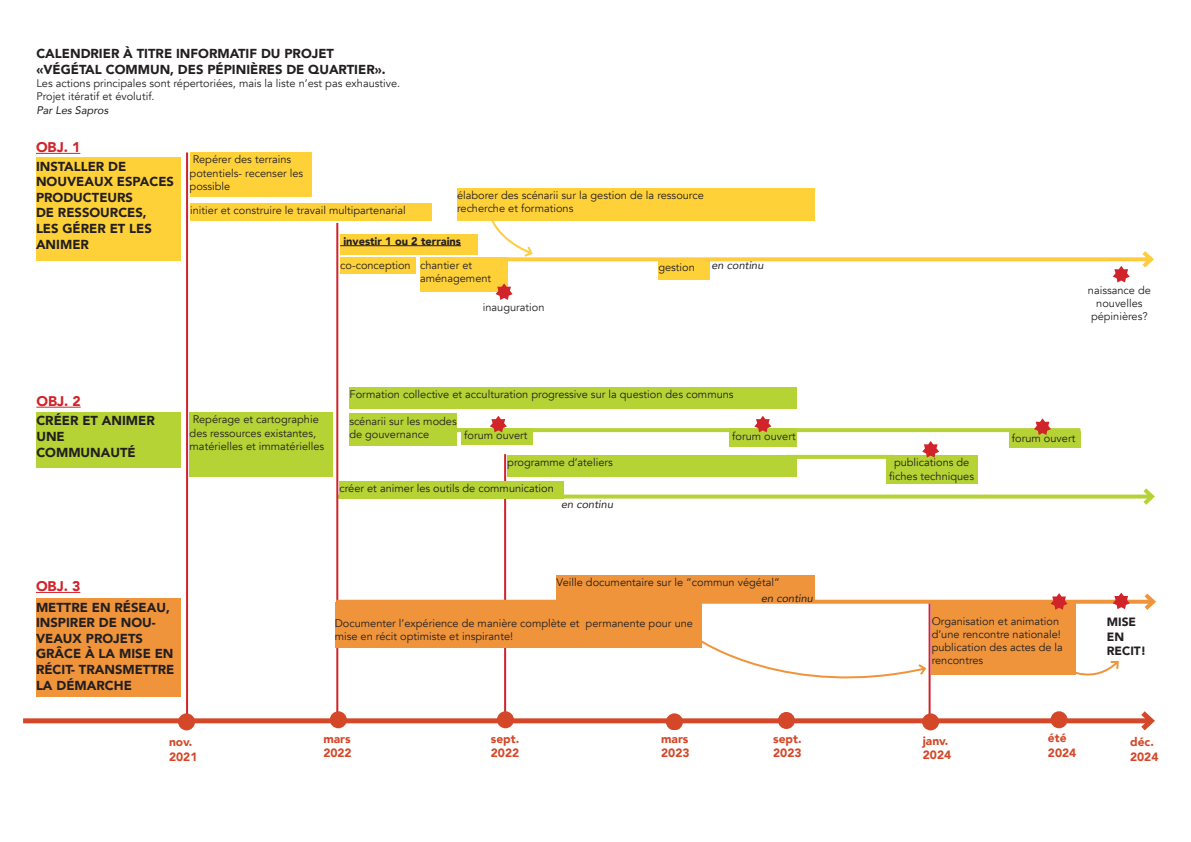
<style>
.page{position:relative;width:1191px;height:842px;background:#fff}
.page>*{position:absolute;margin:0;border:0;box-sizing:border-box;transform-origin:0 0}
.t1{font:900 14px "Avenir";color:#d32229}
.t2{font:900 13px/15.6px "Avenir";color:#231f20}
.t3{font:900 12px/14.4px "Avenir";color:#d44829}
.t4{font:900 12px "Avenir";color:#231f20}
.t5{font:11px/13.2px "Avenir";color:#231f20}
.t6{font:italic 11px "Avenir";color:#231f20}
.t7{font:900 11px "Avenir";color:#231f20}
</style>
<div class="page">
<svg style="left:457px;top:428px;width:623px;height:4px;background:#b7d43a"></svg>
<hr style="left:504px;top:454px;width:2px;height:258px;background:#d1232a">
<svg style="left:338px;top:495px;width:801px;height:4px;background:#bcd747"></svg>
<svg style="left:1139px;top:488px;width:16px;height:17px"></svg>
<hr style="left:336px;top:223px;width:2px;height:497px;background:#d1232a">
<hr style="left:186px;top:152px;width:2px;height:564px;background:#d1232a">
<hr style="left:928px;top:602px;width:2px;height:118px;background:#d1232a">
<div style="left:931px;top:601px;width:144px;height:74px;background:#ef943b"></div>
<hr style="left:36px;top:153px;width:44px;height:1px;background:#d32229">
<hr style="left:36px;top:407px;width:45px;height:1px;background:#d32229">
<hr style="left:36px;top:592px;width:44px;height:1px;background:#d32229">
<div style="left:36px;top:158px;width:144px;height:103px;background:#ffd139"></div>
<div style="left:23px;top:718px;width:1128px;height:5px;background:#d44829"></div>
<svg style="left:1136px;top:711px;width:19px;height:20px"></svg>
<div style="left:36px;top:412px;width:144px;height:56px;background:#b5d334"></div>
<div style="left:36px;top:599px;width:144px;height:98px;background:#ef943b"></div>
<div style="left:178px;top:713px;width:17px;height:17px;background:#d44829;border-radius:50%"></div>
<div style="left:666px;top:713px;width:17px;height:17px;background:#d44829;border-radius:50%"></div>
<div style="left:497px;top:711px;width:17px;height:17px;background:#d44829;border-radius:50%"></div>
<div style="left:330px;top:711px;width:17px;height:17px;background:#d44829;border-radius:50%"></div>
<div style="left:778px;top:712px;width:17px;height:17px;background:#d44829;border-radius:50%"></div>
<div style="left:922px;top:713px;width:17px;height:17px;background:#d44829;border-radius:50%"></div>
<div style="left:190px;top:152px;width:121px;height:45px;background:#ffd139"></div>
<div style="left:340px;top:234px;width:138px;height:21px;background:#ffd139"></div>
<hr style="left:340px;top:245px;width:121px;height:1px;background:#231f20">
<div style="left:457px;top:188px;width:358px;height:32px;background:#ffd139"></div>
<div style="left:335px;top:603px;width:366px;height:45px;background:#ef943b"></div>
<svg style="left:701px;top:639px;width:226px;height:40px"></svg>
<hr style="left:336px;top:600px;width:817px;height:4px;background:#ef943b">
<svg style="left:1140px;top:593px;width:16px;height:17px"></svg>
<div style="left:556px;top:575px;width:259px;height:27px;background:#ef943b"></div>
<div style="left:190px;top:412px;width:143px;height:65px;background:#b5d334"></div>
<div style="left:349px;top:387px;width:447px;height:22px;background:#b5d334"></div>
<div style="left:349px;top:414px;width:108px;height:32px;background:#b5d334"></div>
<div style="left:339px;top:481px;width:225px;height:17px;background:#b5d334"></div>
<svg style="left:1050px;top:593px;width:17px;height:17px"></svg>
<div style="left:1050px;top:711px;width:17px;height:17px;background:#d44829;border-radius:50%"></div>
<div style="left:507px;top:455px;width:289px;height:22px;background:#b5d334"></div>
<svg style="left:1112px;top:593px;width:17px;height:16px"></svg>
<svg style="left:1075px;top:659px;width:44px;height:17px"></svg>
<div style="left:461px;top:428px;width:71px;height:17px;background:#b5d334"></div>
<svg style="left:490px;top:416px;width:17px;height:16px"></svg>
<div style="left:729px;top:429px;width:67px;height:18px;background:#b5d334"></div>
<svg style="left:754px;top:416px;width:17px;height:16px"></svg>
<div style="left:1009px;top:431px;width:71px;height:16px;background:#b5d334"></div>
<svg style="left:1034px;top:418px;width:17px;height:17px"></svg>
<div style="left:885px;top:455px;width:92px;height:29px;background:#b5d334"></div>
<svg style="left:922px;top:441px;width:17px;height:17px"></svg>
<svg style="left:796px;top:455px;width:90px;height:4px"></svg>
<div style="left:190px;top:203px;width:242px;height:17px;background:#ffd139"></div>
<div style="left:340px;top:258px;width:76px;height:16px;background:#ffd139"></div>
<div style="left:420px;top:258px;width:87px;height:34px;background:#ffd139"></div>
<div style="left:658px;top:260px;width:52px;height:19px;background:#ffd139"></div>
<svg style="left:495px;top:283px;width:17px;height:17px"></svg>
<svg style="left:507px;top:257px;width:631px;height:4px;background:#fed04b"></svg>
<svg style="left:1138px;top:251px;width:16px;height:17px"></svg>
<svg style="left:489px;top:220px;width:45px;height:38px"></svg>
<svg style="left:1113px;top:266px;width:16px;height:16px"></svg>
<p class="t2" style="left:36px;top:45px;width:299px">CALENDRIER À TITRE INFORMATIF DU PROJET</p>
<p class="t2" style="left:36px;top:61px;width:351px">«VÉGÉTAL COMMUN, DES PÉPINIÈRES DE QUARTIER».</p>
<p class="t5" style="left:36px;top:77px;width:365px">Les actions principales sont répertoriées, mais la liste n’est pas exhaustive.</p>
<p class="t5" style="left:36px;top:90px;width:120px">Projet itératif et évolutif.</p>
<p class="t6" style="left:36px;top:104px;width:73px">Par Les Sapros</p>
<p class="t1" style="left:36px;top:135px;width:46px">OBJ. 1</p>
<p class="t2" style="left:36px;top:158px;width:139px">INSTALLER DE<br>NOUVEAUX ESPACES<br>PRODUCTEURS<br>DE RESSOURCES,<br>LES GÉRER ET LES<br>ANIMER</p>
<p class="t5" style="left:190px;top:153px;width:115px">Repérer des terrains potentiels- recenser les possible</p>
<p class="t5" style="left:190px;top:204px;width:217px">initier et construire le travail multipartenarial</p>
<p class="t5" style="left:457px;top:189px;width:248px">élaborer des scénarii sur la gestion de la ressource</p>
<p class="t5" style="left:457px;top:202px;width:118px">recherche et formations</p>
<p class="t7" style="left:343px;top:232px;width:119px">investir 1 ou 2 terrains</p>
<p class="t5" style="left:340px;top:258px;width:72px">co-conception</p>
<p class="t5" style="left:420px;top:258px;width:54px">chantier et</p>
<p class="t5" style="left:420px;top:272px;width:73px">aménagement</p>
<p class="t5" style="left:483px;top:301px;width:63px">inauguration</p>
<p class="t5" style="left:658px;top:261px;width:38px">gestion</p>
<p class="t6" style="left:711px;top:258px;width:53px">en continu</p>
<p class="t5" style="left:1087px;top:283px;width:64px;text-align:center">naissance de nouvelles</p>
<p class="t5" style="left:1091px;top:310px;width:58px">pépinières?</p>
<p class="t1" style="left:36px;top:389px;width:46px">OBJ. 2</p>
<p class="t2" style="left:36px;top:413px;width:120px">CRÉER ET ANIMER<br>UNE</p>
<p class="t2" style="left:36px;top:444px;width:101px">COMMUNAUTÉ</p>
<p class="t5" style="left:190px;top:413px;width:136px">Repérage et cartographie des ressources existantes, matérielles et immatérielles</p>
<p class="t5" style="left:349px;top:388px;width:385px">Formation collective et acculturation progressive sur la question des communs</p>
<p class="t5" style="left:349px;top:414px;width:109px">scénarii sur les modes de gouvernance</p>
<p class="t5" style="left:464px;top:429px;width:65px">forum ouvert</p>
<p class="t5" style="left:732px;top:430px;width:65px">forum ouvert</p>
<p class="t5" style="left:1012px;top:432px;width:65px">forum ouvert</p>
<p class="t5" style="left:889px;top:455px;width:86px;line-height:14.4px;text-align:center">publications de fiches techniques</p>
<p class="t5" style="left:507px;top:456px;width:107px">programme d’ateliers</p>
<p class="t5" style="left:339px;top:482px;width:216px">créer et animer les outils de communication</p>
<p class="t6" style="left:561px;top:497px;width:53px">en continu</p>
<p class="t1" style="left:36px;top:574px;width:46px">OBJ. 3</p>
<p class="t5" style="left:556px;top:576px;width:225px">Veille documentaire sur le “commun végétal”</p>
<p class="t2" style="left:36px;top:599px;width:140px">METTRE EN RÉSEAU,<br>INSPIRER DE NOU-<br>VEAUX PROJETS<br>GRÂCE À LA MISE EN<br>RÉCIT- TRANSMETTRE<br>LA DÉMARCHE</p>
<p class="t5" style="left:335px;top:617px;width:360px">Documenter l’expérience de manière complète et permanente pour une mise en récit optimiste et inspirante!</p>
<p class="t6" style="left:761px;top:591px;width:53px">en continu</p>
<p class="t5" style="left:931px;top:615px;width:131px">Organisation et animation d’une rencontre nationale!</p>
<p class="t5" style="left:931px;top:641px;width:133px">publication des actes de la rencontres</p>
<p class="t4" style="left:1106px;top:612px;width:31px">MISE</p>
<p class="t4" style="left:1106px;top:626px;width:19px">EN</p>
<p class="t4" style="left:1106px;top:641px;width:41px">RECIT!</p>
<p class="t3" style="left:169px;top:734px;width:25px">nov.</p>
<p class="t3" style="left:169px;top:749px;width:30px">2021</p>
<p class="t3" style="left:323px;top:731px;width:30px">mars<br>2022</p>
<p class="t3" style="left:773px;top:731px;width:30px">sept.</p>
<p class="t3" style="left:491px;top:731px;width:30px">sept.</p>
<p class="t3" style="left:491px;top:745px;width:30px">2022</p>
<p class="t3" style="left:661px;top:731px;width:29px">mars</p>
<p class="t3" style="left:661px;top:745px;width:30px">2023</p>
<p class="t3" style="left:773px;top:745px;width:30px">2023</p>
<p class="t3" style="left:922px;top:733px;width:30px">janv.<br>2024</p>
<p class="t3" style="left:1048px;top:731px;width:20px">été</p>
<p class="t3" style="left:1048px;top:745px;width:30px">2024</p>
<p class="t3" style="left:1130px;top:734px;width:25px">déc.</p>
<p class="t3" style="left:1130px;top:749px;width:30px">2024</p>
</div>
